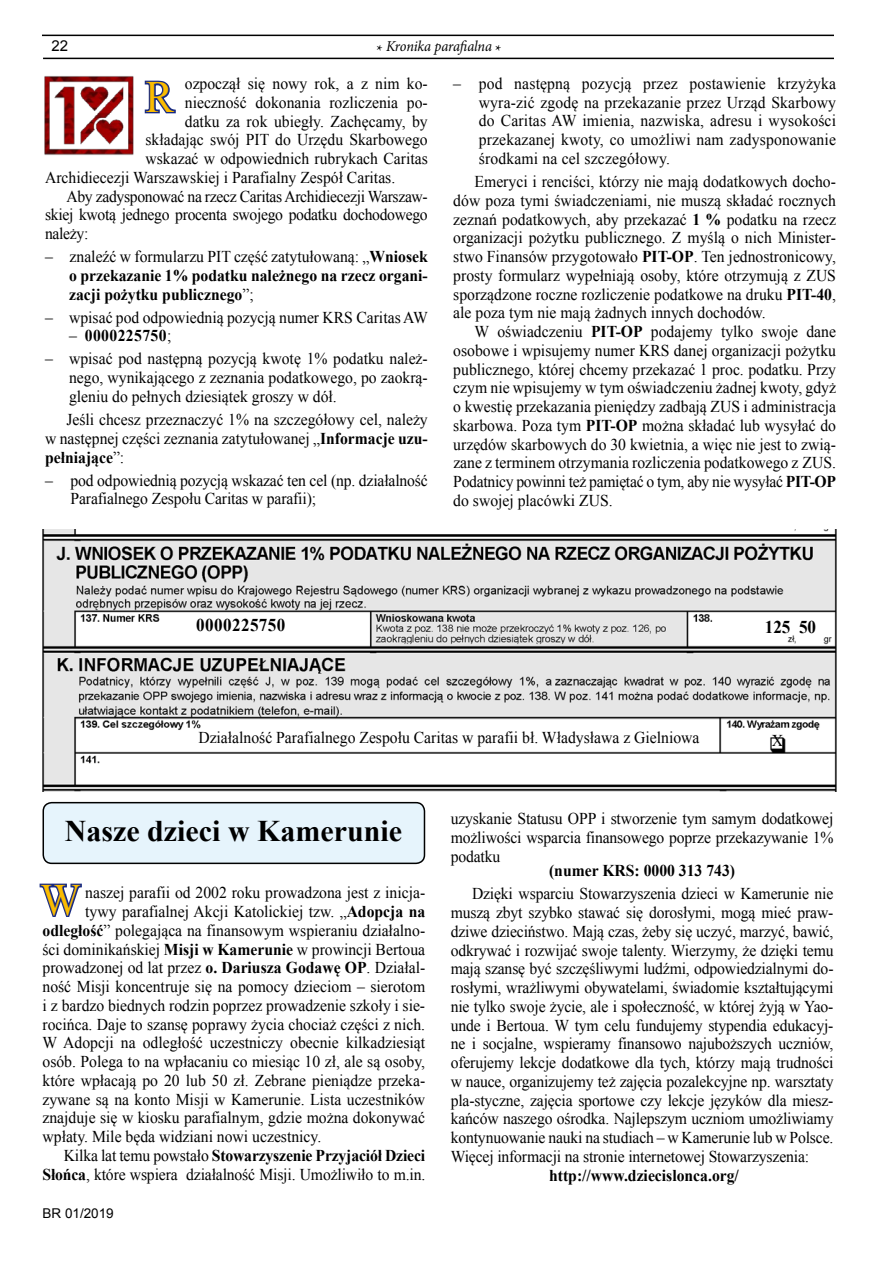
<style>
.page{position:relative;width:893px;height:1263px;background:#fff}
.page>*{position:absolute;margin:0;border:0;box-sizing:border-box;transform-origin:0 0}
.t1{font:44.85px "Times New Roman";color:#fbbc00;scale:.95 1}
.t2{font:700 30px "Times New Roman";color:#000}
.t3{font:700 18px "Times New Roman";letter-spacing:.025em;color:#000;scale:.95 1}
.t4{font:16.5px/18.8px "Times New Roman";color:#000;text-align:justify;scale:.95 1}
.t5{font:700 16.5px/18.8px "Times New Roman";color:#000;text-align:justify;scale:.95 1}
.t6{font:16.5px "Times New Roman";letter-spacing:-.02em;color:#000;scale:.95 1}
.t7{font:700 16.5px "Times New Roman";letter-spacing:.025em;color:#000;scale:.95 1}
.t8{font:italic 15px "Minion Pro";letter-spacing:-.015em;color:#000;scale:.95 1}
.t9{font:15px "Arial";color:#000}
.t10{font:13.5px "Arial";color:#000}
.s1{font-style:normal;font-size:16.5px}
.s2{font-weight:700}
.s3{font-weight:400}
</style>
<div class="page">
<hr style="left:43px;top:58px;width:791px;height:1px;background:#000">
<hr style="left:42px;top:35px;width:792px;height:1px;background:#000">
<svg style="left:145px;top:80px;width:31px;height:34px"></svg>
<img style="left:44px;top:76px;width:101px;height:79px">
<img style="left:42px;top:529px;width:795px;height:262px">
<div style="left:43px;top:803px;width:381px;height:60px;background:#e6f4fc;border-radius:9px"></div>
<div style="left:43px;top:802px;width:382px;height:62px;border:2px solid #000;border-radius:9px"></div>
<svg style="left:39px;top:883px;width:43px;height:34px"></svg>
<p class="t9" style="left:52px;top:36px;width:18px">22</p>
<p class="t8" style="left:377px;top:36px;width:133px"><span class="s1">*</span> Kronika parafialna <span class="s1">*</span></p>
<h1 class="t1" style="left:145px;top:67px;width:31px">R</h1>
<p class="t4" style="left:185px;top:74px;width:257px">ozpoczął się nowy rok, a z nim ko-</p>
<p class="t4" style="left:479px;top:74px;width:378px;text-indent:-25px">– pod następną pozycją przez postawienie krzyżyka wyra-zić zgodę na przekazanie przez Urząd Skarbowy do Caritas AW imienia, nazwiska, adresu i wysokości przekazanej kwoty, co umożliwi nam zadysponowanie środkami na cel szczegółowy.</p>
<p class="t4" style="left:453px;top:172px;width:404px;text-indent:21px">Emeryci i renciści, którzy nie mają dodatkowych docho&shy;dów poza tymi świadczeniami, nie muszą składać rocznych zeznań podatkowych, aby przekazać <span class="s2">1 %</span> podatku na rzecz organizacji pożytku publicznego. Z myślą o nich Minister&shy;stwo Finansów przygotowało <span class="s2">PIT-OP</span>. Ten jednostronicowy, prosty formularz wypełniają osoby, które otrzymują z ZUS sporządzone roczne rozliczenie podatkowe na druku <span class="s2">PIT-40</span>, ale poza tym nie mają żadnych innych dochodów.</p>
<p class="t4" style="left:453px;top:322px;width:404px;text-indent:21px">W oświadczeniu <span class="s2">PIT-OP</span> podajemy tylko swoje dane osobowe i wpisujemy numer KRS danej organizacji pożytku publicznego, której chcemy przekazać 1 proc. podatku. Przy czym nie wpisujemy w tym oświadczeniu żadnej kwoty, gdyż o kwestię przekazania pieniędzy zadbają ZUS i administracja skarbowa. Poza tym <span class="s2">PIT-OP</span> można składać lub wysyłać do urzędów skarbowych do 30 kwietnia, a więc nie jest to zwią&shy;zane z terminem otrzymania rozliczenia podatkowego z ZUS.<br>Podatnicy powinni też pamiętać o tym, aby nie wysyłać <span class="s2">PIT-OP </span>do swojej placówki ZUS.</p>
<p class="t4" style="left:185px;top:93px;width:257px">nieczność dokonania rozliczenia po-</p>
<p class="t4" style="left:185px;top:112px;width:257px">datku za rok ubiegły. Zachęcamy, by</p>
<p class="t4" style="left:145px;top:130px;width:299px">składając swój PIT do Urzędu Skarbowego</p>
<p class="t4" style="left:145px;top:149px;width:299px">wskazać w odpowiednich rubrykach Caritas</p>
<p class="t4" style="left:45px;top:168px;width:370px">Archidiecezji Warszawskiej i Parafialny Zespół Caritas.</p>
<p class="t6" style="left:66px;top:185px;width:382px">Aby zadysponować na rzecz Caritas Archidiecezji Warszaw-</p>
<p class="t6" style="left:45px;top:204px;width:404px">skiej kwotą jednego procenta swojego podatku dochodowego</p>
<p class="t4" style="left:45px;top:224px;width:47px">należy:</p>
<p class="t5" style="left:69px;top:247px;width:379px;text-indent:-24px"><span class="s3">– znaleźć w formularzu PIT część zatytułowaną: „</span>Wniosek o przekazanie 1% podatku należnego na rzecz organi&shy;zacji pożytku publicznego<span class="s3">”;</span></p>
<p class="t4" style="left:45px;top:308px;width:405px">– wpisać pod odpowiednią pozycją numer KRS Caritas AW</p>
<p class="t7" style="left:69px;top:325px;width:109px"><span class="s3">–</span> 0000225750<span class="s3">;</span></p>
<p class="t4" style="left:69px;top:349px;width:379px;text-indent:-24px">– wpisać pod następną pozycją kwotę 1% podatku należ&shy;nego, wynikającego z zeznania podatkowego, po zaokrą&shy;gleniu do pełnych dziesiątek groszy w dół.</p>
<p class="t4" style="left:45px;top:410px;width:404px;text-indent:21px">Jeśli chcesz przeznaczyć 1% na szczegółowy cel, należy w następnej części zeznania zatytułowanej „<span class="s2">Informacje uzu&shy;pełniające</span>”:</p>
<p class="t4" style="left:71px;top:470px;width:378px;text-indent:-26px">– pod odpowiednią pozycją wskazać ten cel (np. działalność<br>Parafialnego Zespołu Caritas w parafii);</p>
<p class="t3" style="left:196px;top:613px;width:96px">0000225750</p>
<p class="t3" style="left:765px;top:614px;width:56px">125 50</p>
<p class="t4" style="left:198px;top:727px;width:529px">Działalność Parafialnego Zespołu Caritas w parafii bł. Władysława z Gielniowa</p>
<p class="t4" style="left:772px;top:731px;width:13px">X</p>
<h2 class="t2" style="left:65px;top:810px;width:339px">Nasze dzieci w Kamerunie</h2>
<h1 class="t1" style="left:40px;top:870px;width:44px">W</h1>
<p class="t4" style="left:85px;top:883px;width:359px">naszej parafii od 2002 roku prowadzona jest z inicja-</p>
<p class="t4" style="left:85px;top:902px;width:359px">tywy parafialnej Akcji Katolickiej tzw. „<span class="s2">Adopcja na</span></p>
<p class="t4" style="left:43px;top:921px;width:404px"><span class="s2">odległość</span>” polegająca na finansowym wspieraniu działalno-</p>
<p class="t4" style="left:43px;top:939px;width:404px">ści dominikańskiej <span class="s2">Misji w Kamerunie</span> w prowincji Bertoua</p>
<p class="t4" style="left:43px;top:958px;width:404px">prowadzonej od lat przez <span class="s2">o. Dariusza Godawę OP</span>. Działal-</p>
<p class="t4" style="left:43px;top:977px;width:404px">ność Misji koncentruje się na pomocy dzieciom – sierotom</p>
<p class="t4" style="left:43px;top:996px;width:404px">i z bardzo biednych rodzin poprzez prowadzenie szkoły i sie-</p>
<p class="t4" style="left:43px;top:1014px;width:404px">rocińca. Daje to szansę poprawy życia chociaż części z nich.</p>
<p class="t4" style="left:43px;top:1033px;width:404px">W Adopcji na odległość uczestniczy obecnie kilkadziesiąt</p>
<p class="t4" style="left:43px;top:1052px;width:404px">osób. Polega to na wpłacaniu co miesiąc 10 zł, ale są osoby,</p>
<p class="t4" style="left:43px;top:1071px;width:404px">które wpłacają po 20 lub 50 zł. Zebrane pieniądze przeka-</p>
<p class="t4" style="left:43px;top:1089px;width:404px">zywane są na konto Misji w Kamerunie. Lista uczestników</p>
<p class="t4" style="left:43px;top:1108px;width:404px">znajduje się w kiosku parafialnym, gdzie można dokonywać</p>
<p class="t4" style="left:43px;top:1127px;width:295px">wpłaty. Mile będa widziani nowi uczestnicy.</p>
<p class="t5" style="left:64px;top:1145px;width:382px"><span class="s3">Kilka lat temu powstało</span> Stowarzyszenie Przyjaciół Dzieci</p>
<p class="t4" style="left:43px;top:1164px;width:404px"><span class="s2">Słońca</span>, które wspiera działalność Misji. Umożliwiło to m.in.</p>
<p class="t10" style="left:43px;top:1204px;width:73px">BR 01/2019</p>
<p class="t4" style="left:451px;top:809px;width:404px">uzyskanie Statusu OPP i stworzenie tym samym dodatkowej możliwości wsparcia finansowego poprze przekazywanie 1% podatku</p>
<p class="t5" style="left:549px;top:861px;width:197px">(numer KRS: 0000 313 743)</p>
<p class="t4" style="left:451px;top:884px;width:404px;text-indent:21px">Dzięki wsparciu Stowarzyszenia dzieci w Kamerunie nie muszą zbyt szybko stawać się dorosłymi, mogą mieć praw&shy;dziwe dzieciństwo. Mają czas, żeby się uczyć, marzyć, bawić, odkrywać i rozwijać swoje talenty. Wierzymy, że dzięki temu mają szansę być szczęśliwymi ludźmi, odpowiedzialnymi do&shy;rosłymi, wrażliwymi obywatelami, świadomie kształtującymi nie tylko swoje życie, ale i społeczność, w której żyją w Yao&shy;unde i Bertoua. W tym celu fundujemy stypendia edukacyj&shy;ne i socjalne, wspieramy finansowo najuboższych uczniów, oferujemy lekcje dodatkowe dla tych, którzy mają trudności w nauce, organizujemy też zajęcia pozalekcyjne np. warsztaty pla-styczne, zajęcia sportowe czy lekcje języków dla miesz&shy;kańców naszego ośrodka. Najlepszym uczniom umożliwiamy kontynuowanie nauki na studiach – w Kamerunie lub w Polsce.<br>Więcej informacji na stronie internetowej Stowarzyszenia:</p>
<p class="t5" style="left:549px;top:1165px;width:201px">http://www.dziecislonca.org/</p>
</div>
